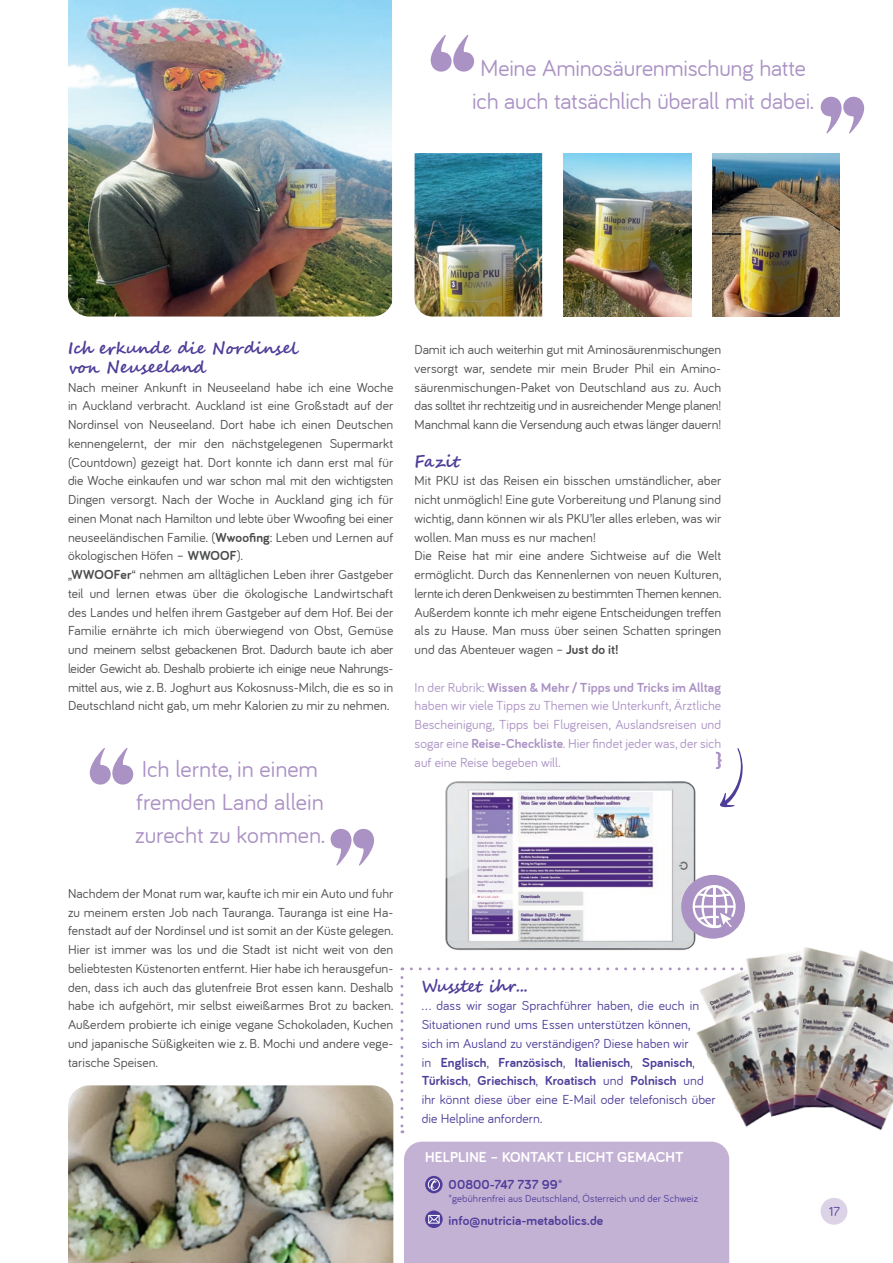
<style>
.page{position:relative;width:893px;height:1263px;background:#fff}
.page>*{position:absolute;margin:0;border:0;box-sizing:border-box;transform-origin:0 0}
.t1{font:24px/33px "Bariol";letter-spacing:-.005em;color:#ab92c4}
.t2{font:700 16.5px/18.8px "Segoe Script";color:#4f3d99}
.t3{font:700 16.5px "Segoe Script";color:#4f3d99;scale:.95 1}
.t4{font:700 15px "Bariol";color:#fff}
.t5{font:13.5px/18.8px "Bariol";letter-spacing:.005em;color:#4b4c4d}
.t6{font:13.5px/18.8px "Bariol";letter-spacing:.005em;color:#4f3d99}
.t7{font:13.5px/18.8px "Bariol";letter-spacing:.005em;color:#ab92c4;text-align:justify}
.t8{font:700 13.5px "Bariol";letter-spacing:.01em;color:#4f3d99}
.t9{font:10.5px "Bariol";letter-spacing:.015em;color:#4f3d99}
.s1{font-weight:700}
.s2{font-weight:400}
</style>
<div class="page">
<div style="left:820px;top:1198px;width:27px;height:27px;background:#ddd3e7;border-radius:50%"></div>
<img style="left:68px;top:0;width:324px;height:316px">
<img style="left:68px;top:1085px;width:325px;height:178px">
<svg style="left:89px;top:748px;width:45px;height:37px"></svg>
<svg style="left:330px;top:828px;width:44px;height:38px"></svg>
<svg style="left:430px;top:35px;width:45px;height:37px"></svg>
<svg style="left:820px;top:96px;width:45px;height:38px"></svg>
<img style="left:445px;top:781px;width:251px;height:169px">
<img style="left:415px;top:153px;width:127px;height:164px">
<img style="left:712px;top:153px;width:128px;height:164px">
<img style="left:563px;top:153px;width:128px;height:164px">
<div style="left:404px;top:1142px;width:325px;height:121px;background:#c4b2d5"></div>
<svg style="left:402px;top:967px;width:286px;height:3px"></svg>
<svg style="left:400px;top:977px;width:3px;height:156px"></svg>
<img style="left:688px;top:939px;width:205px;height:191px">
<div style="left:681px;top:875px;width:64px;height:64px;background:#ab92c4;border-radius:50%"></div>
<div style="left:693px;top:885px;width:43px;height:43px;border:2px solid #fff;border-radius:50%"></div>
<svg style="left:695px;top:884px;width:44px;height:49px"></svg>
<svg style="left:716px;top:748px;width:27px;height:59px"></svg>
<h1 class="t1" style="left:472px;top:52px;width:343px;text-align:center">Meine Aminosäurenmischung hatte ich auch tatsächlich überall mit dabei.</h1>
<p class="t2" style="left:68px;top:339px;width:232px">Ich erkunde die Nordinsel von Neuseeland</p>
<p class="t5" style="left:68px;top:378px;width:327px">Nach meiner Ankunft in Neuseeland habe ich eine Woche in Auckland verbracht. Auckland ist eine Großstadt auf der Nordinsel von Neuseeland. Dort habe ich einen Deutschen kennengelernt, der mir den nächstgelegenen Supermarkt (Countdown) gezeigt hat. Dort konnte ich dann erst mal für die Woche einkaufen und war schon mal mit den wichtigsten Dingen versorgt. Nach der Woche in Auckland ging ich für einen Monat nach Hamilton und lebte über Wwoofing bei einer neuseeländischen Familie. (<span class="s1">Wwoofing</span>: Leben und Lernen auf ökologischen Höfen – <span class="s1">WWOOF</span>).<br>„<span class="s1">WWOOFer</span>“ nehmen am alltäglichen Leben ihrer Gastgeber teil und lernen etwas über die ökologische Landwirtschaft des Landes und helfen ihrem Gastgeber auf dem Hof. Bei der Familie ernährte ich mich überwiegend von Obst, Gemüse und meinem selbst gebackenen Brot. Dadurch baute ich aber leider Gewicht ab. Deshalb probierte ich einige neue Nahrungs&shy;mittel aus, wie z. B. Joghurt aus Kokosnuss-Milch, die es so in Deutschland nicht gab, um mehr Kalorien zu mir zu nehmen.</p>
<h1 class="t1" style="left:135px;top:753px;width:191px">Ich lernte, in einem fremden Land allein zurecht zu kommen.</h1>
<p class="t5" style="left:68px;top:884px;width:327px;text-align:justify">Nachdem der Monat rum war, kaufte ich mir ein Auto und fuhr zu meinem ersten Job nach Tauranga. Tauranga ist eine Ha&shy;fenstadt auf der Nordinsel und ist somit an der Küste gelegen.<br>Hier ist immer was los und die Stadt ist nicht weit von den beliebtesten Küstenorten entfernt. Hier habe ich herausgefun&shy;den, dass ich auch das glutenfreie Brot essen kann. Deshalb habe ich aufgehört, mir selbst eiweißarmes Brot zu backen.<br>Außerdem probierte ich einige vegane Schokoladen, Kuchen und japanische Süßigkeiten wie z. B. Mochi und andere vege&shy;tarische Speisen.</p>
<p class="t5" style="left:415px;top:340px;width:308px;text-align:justify">Damit ich auch weiterhin gut mit Aminosäurenmischungen versorgt war, sendete mir mein Bruder Phil ein Amino&shy;säurenmischungen-Paket von Deutschland aus zu. Auch das solltet ihr rechtzeitig und in ausreichender Menge planen!<br>Manchmal kann die Versendung auch etwas länger dauern!</p>
<p class="t2" style="left:415px;top:452px;width:46px">Fazit</p>
<p class="t5" style="left:415px;top:471px;width:308px">Mit PKU ist das Reisen ein bisschen umständlicher, aber nicht unmöglich! Eine gute Vorbereitung und Planung sind wichtig, dann können wir als PKU’ler alles erleben, was wir wollen. Man muss es nur machen!<br>Die Reise hat mir eine andere Sichtweise auf die Welt ermöglicht. Durch das Kennenlernen von neuen Kulturen, lernte ich deren Denkweisen zu bestimmten Themen kennen.<br>Außerdem konnte ich mehr eigene Entscheidungen treffen als zu Hause. Man muss über seinen Schatten springen und das Abenteuer wagen – <span class="s1">Just do it!</span></p>
<p class="t7" style="left:415px;top:678px;width:308px">In der Rubrik: <span class="s1">Wissen &amp; Mehr / Tipps und Tricks im Alltag </span>haben wir viele Tipps zu Themen wie Unterkunft, Ärztliche Bescheinigung, Tipps bei Flugreisen, Auslandsreisen und sogar eine <span class="s1">Reise-Checkliste</span>. Hier findet jeder was, der sich auf eine Reise begeben will.</p>
<p class="t3" style="left:422px;top:972px;width:113px">Wusstet ihr...</p>
<p class="t6" style="left:422px;top:996px;width:296px">... dass wir sogar Sprachführer haben, die euch in Situationen rund ums Essen unterstützen können,<br>sich im Ausland zu verständigen? Diese haben wir<br>in <span class="s1">Englisch</span>, <span class="s1">Französisch</span>, <span class="s1">Italienisch</span>, <span class="s1">Spanisch</span>, <span class="s1">Türkisch</span>, <span class="s1">Griechisch</span>, <span class="s1">Kroatisch</span> und <span class="s1">Polnisch</span> und ihr könnt diese über eine E-Mail oder telefonisch über die Helpline anfordern.</p>
<p class="t4" style="left:425px;top:1148px;width:260px">HELPLINE – KONTAKT LEICHT GEMACHT</p>
<p class="t8" style="left:449px;top:1176px;width:115px">00800-747 737 99<span class="s2">*</span></p>
<p class="t9" style="left:449px;top:1192px;width:251px">*gebührenfrei aus Deutschland, Österreich und der Schweiz</p>
<p class="t8" style="left:449px;top:1212px;width:156px">info@nutricia-metabolics.de</p>
<p class="t6" style="left:829px;top:1202px;width:13px">17</p>
</div>
